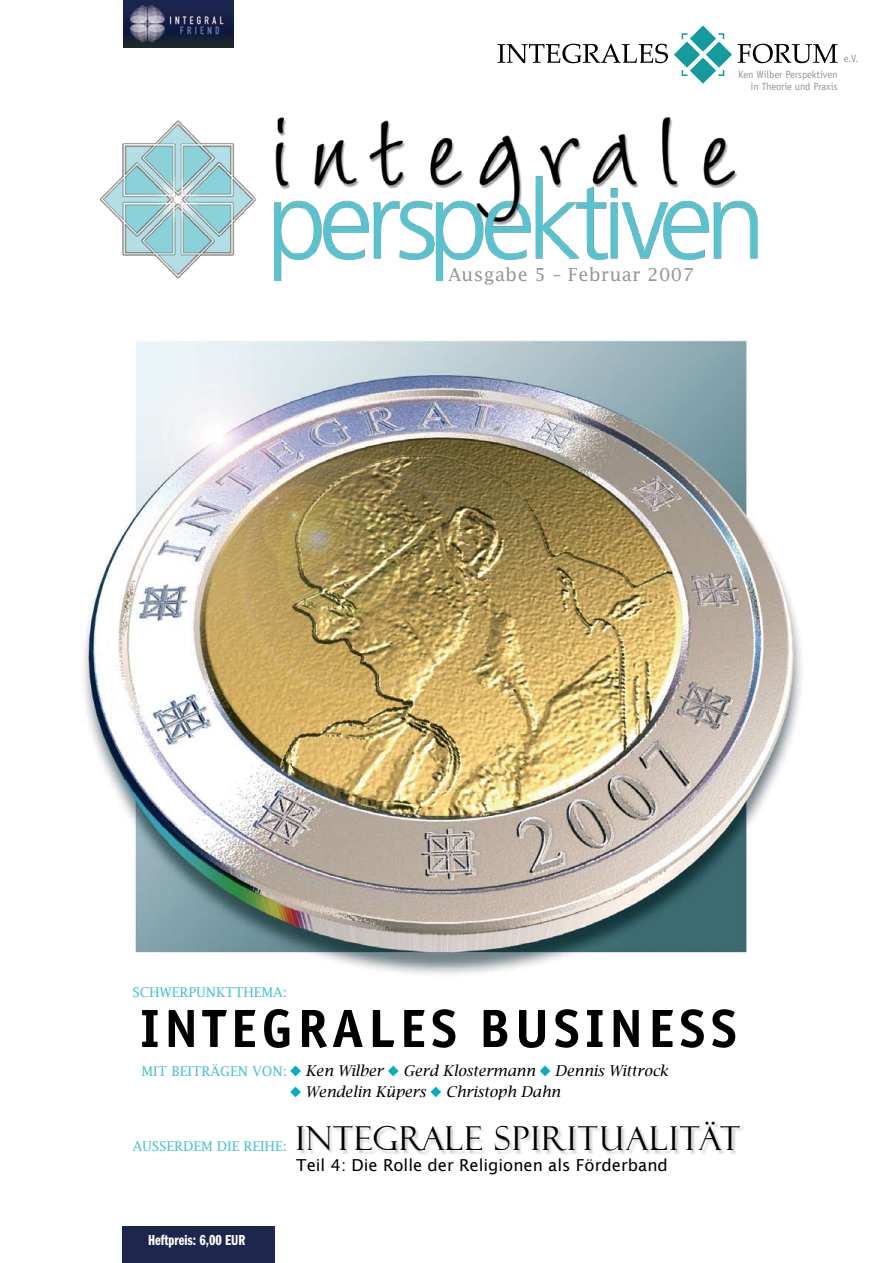
<style>
.page{position:relative;width:893px;height:1263px;background:#fff}
.page>*{position:absolute;margin:0;border:0;box-sizing:border-box;transform-origin:0 0}
.t1{font:700 54px "Officina San ITC";letter-spacing:.1em;color:#000}
.t2{font:33px "Felix Titling";letter-spacing:.03em;color:#000}
.t3{font:18px "Lucida Fax";letter-spacing:.025em;color:#939598}
.t4{font:16.5px "Lucida Sans";color:#000}
.t5{font:italic 15px "Lucida Bright";color:#000}
.t6{font:15px "Franklin Gothic Demi Cmpr";color:#fff}
.t7{font:13.5px "Lucida Fax";letter-spacing:-.01em;color:#49c3cd}
.t8{font:10.5px/12.6px "Officina Sans";letter-spacing:-.01em;color:#939598;text-align:right}
</style>
<div class="page">
<div style="left:122px;top:1226px;width:153px;height:37px;background:#1d264c"></div>
<img style="left:84px;top:339px;width:718px;height:635px">
<img style="left:100px;top:117px;width:658px;height:163px">
<img style="left:123px;top:0;width:111px;height:48px">
<svg style="left:290px;top:1065px;width:11px;height:11px"></svg>
<svg style="left:388px;top:1065px;width:11px;height:11px"></svg>
<svg style="left:540px;top:1065px;width:10px;height:11px"></svg>
<svg style="left:290px;top:1086px;width:11px;height:11px"></svg>
<svg style="left:430px;top:1086px;width:11px;height:11px"></svg>
<div style="left:297px;top:1122px;width:596px;height:47px;background:#000;opacity:.2"></div>
<svg style="left:497px;top:44px;width:171px;height:19px"></svg>
<svg style="left:738px;top:44px;width:99px;height:19px"></svg>
<svg style="left:674px;top:26px;width:58px;height:58px"></svg>
<p class="t8" style="left:844px;top:52px;width:16px">e.V.</p>
<p class="t8" style="left:738px;top:68px;width:101px">Ken Wilber Perspektiven in Theorie und Praxis</p>
<p class="t3" style="left:448px;top:264px;width:247px">AUSGABE 5 – FEBRUAR 2007</p>
<p class="t7" style="left:132px;top:984px;width:156px">SCHWERPUNKTTHEMA:</p>
<h1 class="t1" style="left:140px;top:995px;width:598px">INTEGRALES BUSINESS</h1>
<p class="t7" style="left:141px;top:1063px;width:147px">MIT BEITRÄGEN VON:</p>
<p class="t7" style="left:133px;top:1138px;width:156px">AUSSERDEM DIE REIHE:</p>
<p class="t5" style="left:305px;top:1062px;width:79px">Ken Wilber</p>
<p class="t5" style="left:403px;top:1062px;width:134px">Gerd Klostermann</p>
<p class="t5" style="left:555px;top:1062px;width:115px">Dennis Wittrock</p>
<p class="t5" style="left:305px;top:1083px;width:122px">Wendelin Küpers</p>
<p class="t5" style="left:446px;top:1083px;width:116px">Christoph Dahn</p>
<h2 class="t2" style="left:296px;top:1120px;width:445px">INTEGRALE SPIRITUALITÄT</h2>
<p class="t4" style="left:296px;top:1155px;width:373px">Teil 4: Die Rolle der Religionen als Förderband</p>
<p class="t6" style="left:148px;top:1232px;width:99px">Heftpreis: 6,00 EUR</p>
</div>
